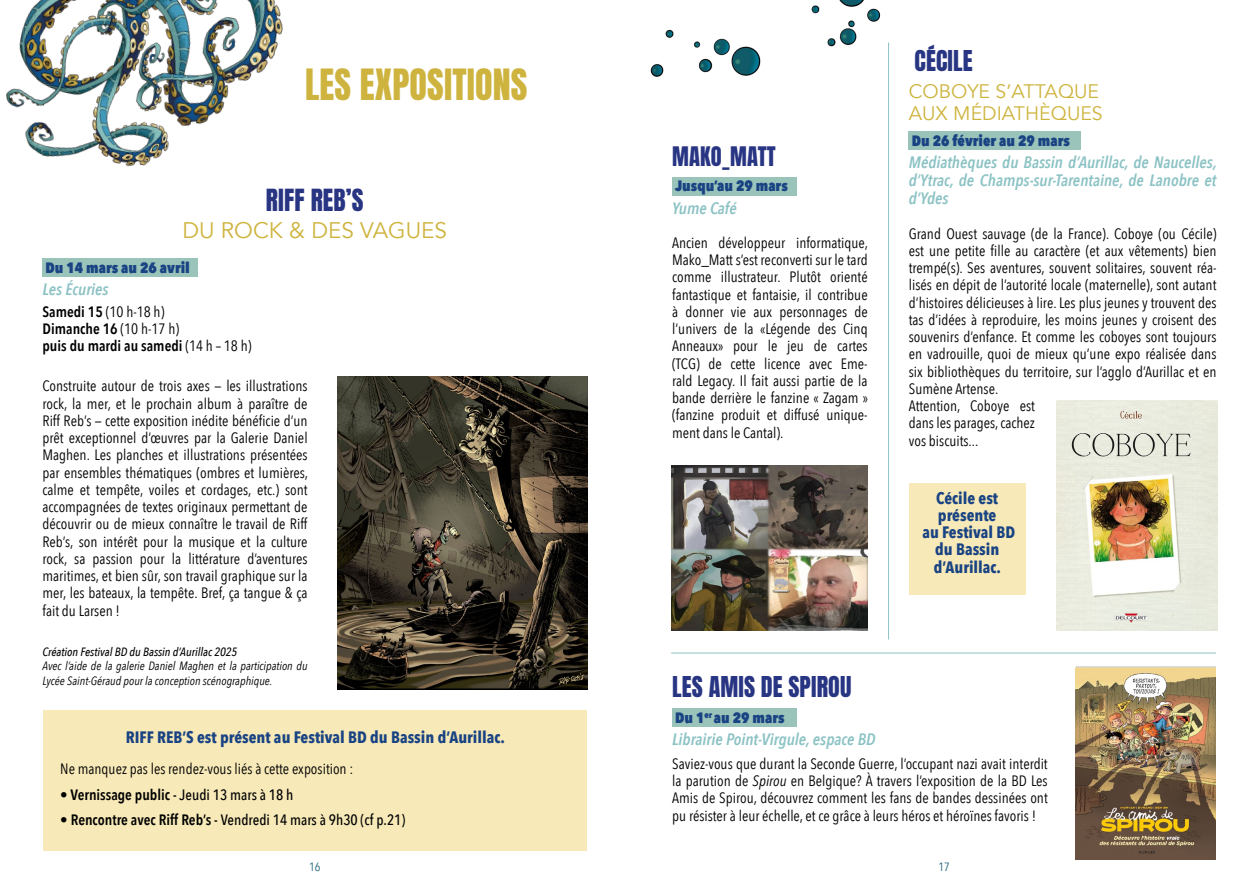
<style>
.page{position:relative;width:1259px;height:893px;background:#fff}
.page>*{position:absolute;margin:0;border:0;box-sizing:border-box;transform-origin:0 0}
.t1{font:36px "Anton";letter-spacing:.005em;color:#ceb43e}
.t2{font:25.5px "Anton";letter-spacing:.005em;color:#283583}
.t3{font:24px "Anton";letter-spacing:.005em;color:#283583}
.t4{font:22.5px "Avenir";color:#ceb43e}
.t5{font:22.5px "Anton";letter-spacing:.005em;color:#283583}
.t6{font:19.5px/22.5px "Avenir";color:#ceb43e}
.t7{font:italic 600 16.5px/18px "Avenir Next Condensed";color:#8bc2c4;text-align:justify}
.t8{font:700 16.5px/17.2px "Avenir Next Condensed";color:#194383;text-align:center}
.t9{font:15px/17.2px "Avenir Next Condensed";color:#000;text-align:justify}
.t10{font:600 15px/17.2px "Avenir Next Condensed";color:#000}
.t11{font:800 15px "Avenir Next Condensed";color:#194383}
.t12{font:500 15px "Avenir Next Condensed";color:#000}
.t13{font:italic 12px/14.4px "Avenir Next Condensed";color:#000}
.t14{font:italic 500 12px "Avenir Next Condensed";color:#000}
.t15{font:12px "Avenir Next Condensed";color:#20667c}
.s1{font-weight:400}
.s2{font-weight:500}
.s3{font-weight:600}
.s4{font-style:italic}
</style>
<div class="page">
<div style="left:43px;top:709px;width:544px;height:141px;background:#f7e9b8"></div>
<div style="left:42px;top:259px;width:156px;height:18px;background:#9ac3ba"></div>
<div style="left:672px;top:177px;width:124px;height:18px;background:#9ac3ba"></div>
<div style="left:672px;top:708px;width:124px;height:18px;background:#9ac3ba"></div>
<div style="left:909px;top:132px;width:172px;height:18px;background:#9ac3ba"></div>
<img style="left:6px;top:0;width:277px;height:167px">
<img style="left:337px;top:376px;width:250px;height:313px">
<img style="left:672px;top:466px;width:195px;height:165px">
<img style="left:1056px;top:401px;width:162px;height:230px">
<div style="left:909px;top:483px;width:116px;height:111px;background:#f7e9b8"></div>
<hr style="left:888px;top:43px;width:1px;height:596px;background:#8bc2c4">
<hr style="left:671px;top:653px;width:544px;height:1px;background:#8bc2c4">
<img style="left:650px;top:0;width:231px;height:77px">
<img style="left:1076px;top:668px;width:139px;height:192px">
<h1 class="t1" style="left:305px;top:66px;width:224px">LES EXPOSITIONS</h1>
<h2 class="t2" style="left:266px;top:187px;width:99px">RIFF REB’S</h2>
<h3 class="t4" style="left:182px;top:217px;width:266px">DU ROCK &amp; DES VAGUES</h3>
<p class="t11" style="left:46px;top:258px;width:146px">Du 14 mars au 26 avril</p>
<p class="t7" style="left:43px;top:281px;width:68px">Les Écuries</p>
<p class="t10" style="left:43px;top:303px;width:210px">Samedi 15 <span class="s1">(10 h-18 h)<br></span>Dimanche 16 <span class="s1">(10 h-17 h)<br></span>puis du mardi au samedi <span class="s1">(14 h – 18 h)</span></p>
<p class="t9" style="left:43px;top:377px;width:267px">Construite autour de trois axes — les illustrations rock, la mer, et le prochain album à paraître de Riff Reb’s — cette exposition inédite bénéficie d’un prêt exceptionnel d’œuvres par la Galerie Daniel Maghen. Les planches et illustrations présentées par ensembles thématiques (ombres et lumières, calme et tempête, voiles et cordages, etc.) sont accompagnées de textes originaux permettant de découvrir ou de mieux connaître le travail de Riff Reb’s, son intérêt pour la musique et la culture rock, sa passion pour la littérature d’aventures maritimes, et bien sûr, son travail graphique sur la mer, les bateaux, la tempête. Bref, ça tangue &amp; ça fait du Larsen !</p>
<p class="t14" style="left:43px;top:644px;width:196px">Création Festival BD du Bassin d’Aurillac 2025</p>
<p class="t13" style="left:43px;top:659px;width:266px">Avec l’aide de la galerie Daniel Maghen et la participation du<br>Lycée Saint-Géraud pour la conception scénographique.</p>
<p class="t8" style="left:126px;top:728px;width:380px">RIFF REB’S est présent au Festival BD du Bassin d’Aurillac.</p>
<p class="t9" style="left:60px;top:759px;width:294px">Ne manquez pas les rendez-vous liés à cette exposition :</p>
<p class="t10" style="left:60px;top:785px;width:235px">• Vernissage public - <span class="s2">Jeudi 13 mars à 18 h</span></p>
<p class="t12" style="left:60px;top:811px;width:346px"><span class="s3">• Rencontre avec Riff Reb’s -</span> Vendredi 14 mars à 9h30 (cf p.21)</p>
<h3 class="t5" style="left:672px;top:145px;width:105px">MAKO_MATT</h3>
<p class="t11" style="left:675px;top:177px;width:114px">Jusqu’au 29 mars</p>
<p class="t7" style="left:672px;top:199px;width:66px">Yume Café</p>
<p class="t9" style="left:672px;top:233px;width:197px">Ancien développeur informatique, Mako_Matt s’est reconverti sur le tard comme illustrateur. Plutôt orienté fantastique et fantaisie, il contribue à donner vie aux personnages de l’univers de la «Légende des Cinq Anneaux» pour le jeu de cartes (TCG) de cette licence avec Eme&shy;rald Legacy. Il fait aussi partie de la bande derrière le fanzine « Zagam » (fanzine produit et diffusé unique&shy;ment dans le Cantal).</p>
<h3 class="t3" style="left:914px;top:48px;width:60px">CÉCILE</h3>
<h3 class="t6" style="left:909px;top:80px;width:195px">COBOYE S’ATTAQUE<br>AUX MÉDIATHÈQUES</h3>
<p class="t11" style="left:912px;top:131px;width:160px">Du 26 février au 29 mars</p>
<p class="t7" style="left:909px;top:153px;width:310px">Médiathèques du Bassin d’Aurillac, de Naucelles, d’Ytrac, de Champs-sur-Tarentaine, de Lanobre et d’Ydes</p>
<p class="t9" style="left:909px;top:224px;width:309px;text-align:left">Grand Ouest sauvage (de la France). Coboye (ou Cécile) est une petite fille au caractère (et aux vêtements) bien trempé(s). Ses aventures, souvent solitaires, souvent réa&shy;lisés en dépit de l’autorité locale (maternelle), sont autant d’histoires délicieuses à lire. Les plus jeunes y trouvent des tas d’idées à reproduire, les moins jeunes y croisent des souvenirs d’enfance. Et comme les coboyes sont toujours en vadrouille, quoi de mieux qu’une expo réalisée dans six bibliothèques du territoire, sur l’agglo d’Aurillac et en Sumène Artense.<br>Attention, Coboye est<br>dans les parages, cachez<br>vos biscuits...</p>
<p class="t8" style="left:922px;top:489px;width:94px">Cécile est présente<br>au Festival BD du Bassin d’Aurillac.</p>
<h3 class="t3" style="left:672px;top:675px;width:181px">LES AMIS DE SPIROU</h3>
<p class="t11" style="left:675px;top:708px;width:111px">Du 1<sup>er</sup> au 29 mars</p>
<p class="t7" style="left:672px;top:730px;width:205px">Librairie Point-Virgule, espace BD</p>
<p class="t9" style="left:672px;top:754px;width:377px">Saviez-vous que durant la Seconde Guerre, l’occupant nazi avait interdit la parution de <span class="s4">Spirou</span> en Belgique? À travers l’exposition de la BD Les Amis de Spirou, découvrez comment les fans de bandes dessinées ont pu résister à leur échelle, et ce grâce à leurs héros et héroïnes favoris !</p>
<p class="t15" style="left:309px;top:856px;width:13px">16</p>
<p class="t15" style="left:938px;top:856px;width:13px">17</p>
</div>
